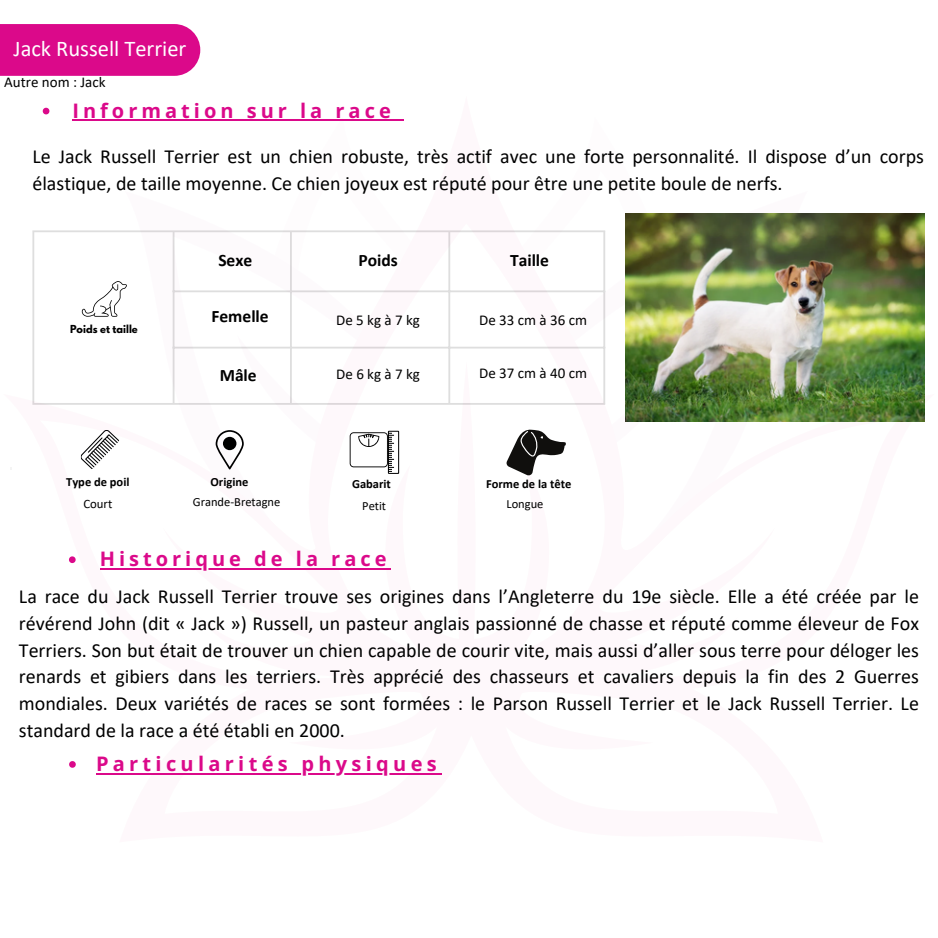
<style>
.page{position:relative;width:938px;height:938px;background:#fff}
.page>*{position:absolute;margin:0;border:0;box-sizing:border-box;transform-origin:0 0}
.t1{font:22.5px "Calibri";color:#fff}
.t2{font:20px/26.8px "Calibri";color:#000}
.t3{font:700 20px "Open Sans";letter-spacing:.2em;color:#db098a}
.t4{font:700 17.5px "Calibri";color:#000}
.t5{font:15px "Calibri";color:#000}
.t6{font:12.75px "Calibri";color:#000}
.t7{font:700 12.5px "Calibri";color:#000}
.t8{font:12.5px "Calibri";color:#000}
.t9{font:700 9.75px "League Spartan";color:#000}
</style>
<div class="page">
<svg style="left:141px;top:232px;width:167px;height:162px"></svg>
<svg style="left:119px;top:773px;width:323px;height:2px"></svg>
<div style="left:0;top:24px;width:200px;height:52px;background:#db098a"></div>
<hr style="left:32px;top:232px;width:2px;height:171px;background:#000">
<hr style="left:173px;top:232px;width:1px;height:171px;background:#000">
<hr style="left:290px;top:232px;width:2px;height:171px;background:#000">
<hr style="left:448px;top:232px;width:2px;height:171px;background:#000">
<hr style="left:603px;top:232px;width:2px;height:171px;background:#000">
<hr style="left:32px;top:230px;width:573px;height:2px;background:#000">
<hr style="left:173px;top:290px;width:432px;height:2px;background:#000">
<hr style="left:173px;top:346px;width:432px;height:2px;background:#000">
<hr style="left:32px;top:403px;width:573px;height:2px;background:#000">
<svg style="left:82px;top:281px;width:45px;height:36px"></svg>
<img style="left:626px;top:214px;width:298px;height:208px">
<svg style="left:43px;top:108px;width:6px;height:6px"></svg>
<hr style="left:72px;top:119px;width:323px;height:2px;background:#db098a">
<svg style="left:271px;top:119px;width:153px;height:162px"></svg>
<svg style="left:80px;top:430px;width:39px;height:39px"></svg>
<svg style="left:216px;top:335px;width:350px;height:235px"></svg>
<svg style="left:69px;top:556px;width:7px;height:7px"></svg>
<hr style="left:100px;top:568px;width:290px;height:1px;background:#db098a">
<svg style="left:69px;top:761px;width:7px;height:6px"></svg>
<hr style="left:96px;top:772px;width:345px;height:2px;background:#db098a">
<h6 class="t1" style="left:14px;top:39px;width:174px">Jack Russell Terrier</h6>
<h5 class="t5" style="left:4px;top:76px;width:103px">Autre nom : Jack</h5>
<h4 class="t3" style="left:72px;top:96px;width:320px">Information sur la race</h4>
<p class="t2" style="left:32px;top:145px;width:893px">Le Jack Russell Terrier est un chien robuste, très actif avec une forte personnalité. Il dispose d’un corps élastique, de taille moyenne. Ce chien joyeux est réputé pour être une petite boule de nerfs.</p>
<h1 class="t9" style="left:70px;top:324px;width:69px">Poids et taille</h1>
<h4 class="t4" style="left:218px;top:253px;width:35px">Sexe</h4>
<h3 class="t4" style="left:358px;top:253px;width:41px">Poids</h3>
<p class="t4" style="left:510px;top:253px;width:40px">Taille</p>
<p class="t4" style="left:211px;top:309px;width:59px">Femelle</p>
<p class="t5" style="left:336px;top:314px;width:85px">De 5 kg à 7 kg</p>
<h3 class="t5" style="left:479px;top:314px;width:109px">De 33 cm à 36 cm</h3>
<h2 class="t4" style="left:220px;top:368px;width:39px">Mâle</h2>
<h3 class="t5" style="left:336px;top:368px;width:85px">De 6 kg à 7 kg</h3>
<h3 class="t5" style="left:479px;top:366px;width:109px">De 37 cm à 40 cm</h3>
<p class="t7" style="left:66px;top:477px;width:65px">Type de poil</p>
<h4 class="t7" style="left:210px;top:476px;width:39px">Origine</h4>
<h3 class="t7" style="left:352px;top:478px;width:40px">Gabarit</h3>
<h4 class="t7" style="left:486px;top:478px;width:87px">Forme de la tête</h4>
<p class="t6" style="left:83px;top:498px;width:30px">Court</p>
<h5 class="t8" style="left:193px;top:496px;width:89px">Grande-Bretagne</h5>
<h6 class="t8" style="left:362px;top:500px;width:25px">Petit</h6>
<p class="t8" style="left:506px;top:498px;width:39px">Longue</p>
<h5 class="t3" style="left:100px;top:545px;width:288px">Historique de la race</h5>
<p class="t2" style="left:19px;top:584px;width:901px;text-align:justify">La race du Jack Russell Terrier trouve ses origines dans l’Angleterre du 19e siècle. Elle a été créée par le révérend John (dit « Jack ») Russell, un pasteur anglais passionné de chasse et réputé comme éleveur de Fox Terriers. Son but était de trouver un chien capable de courir vite, mais aussi d’aller sous terre pour déloger les renards et gibiers dans les terriers. Très apprécié des chasseurs et cavaliers depuis la fin des 2 Guerres mondiales. Deux variétés de races se sont formées : le Parson Russell Terrier et le Jack Russell Terrier. Le standard de la race a été établi en 2000.</p>
<h6 class="t3" style="left:96px;top:749px;width:342px">Particularités physiques</h6>
</div>
